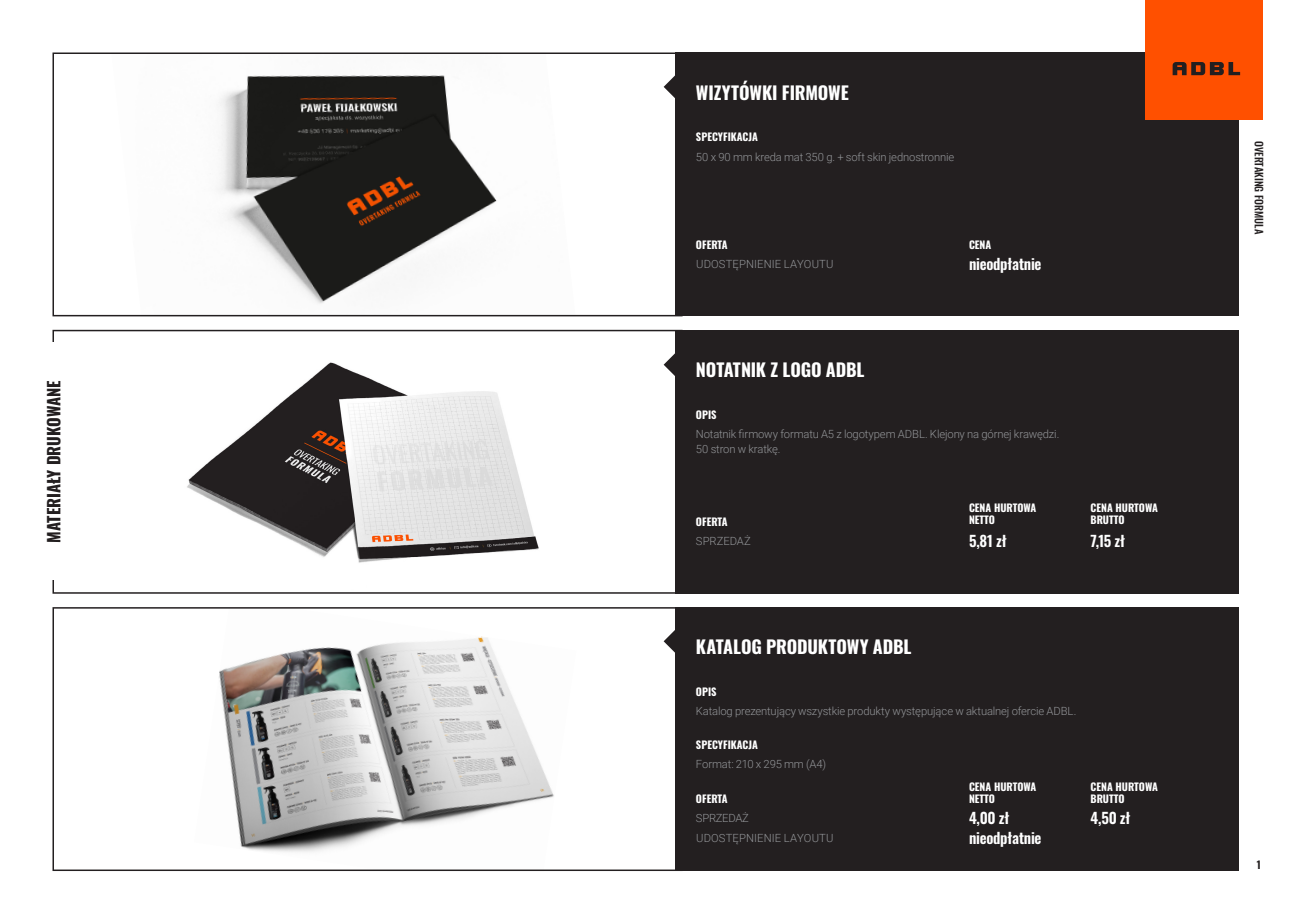
<style>
.page{position:relative;width:1293px;height:923px;background:#fff}
.page>*{position:absolute;margin:0;border:0;box-sizing:border-box;transform-origin:0 0}
.t1{font:700 18px "Oswald";letter-spacing:-.01em;color:#fff}
.t2{font:700 16.5px "Oswald";color:#231f20}
.t3{font:600 15px/19.5px "Oswald";letter-spacing:-.015em;color:#fff}
.t4{font:300 11.25px/15px "Roboto";letter-spacing:-.01em;color:#939598}
.t5{font:300 11.25px/19.5px "Roboto";letter-spacing:.01em;color:#939598}
.t6{font:700 10.5px/12px "Oswald";color:#fff}
.t7{font:500 10.5px "Oswald";color:#231f20}
.t8{font:700 10.5px "Oswald";color:#231f20}
</style>
<div class="page">
<img style="left:219px;top:636px;width:335px;height:216px">
<div style="left:52px;top:607px;width:630px;height:264px;border:2px solid #231f20"></div>
<img style="left:187px;top:362px;width:352px;height:201px">
<div style="left:52px;top:330px;width:630px;height:264px;border:2px solid #231f20"></div>
<img style="left:111px;top:52px;width:464px;height:252px">
<div style="left:52px;top:53px;width:630px;height:263px;border:2px solid #231f20"></div>
<div style="left:676px;top:607px;width:563px;height:264px;background:#231f20"></div>
<div style="left:676px;top:53px;width:563px;height:263px;background:#231f20"></div>
<div style="left:676px;top:330px;width:563px;height:264px;background:#231f20"></div>
<div style="left:1145px;top:0;width:118px;height:120px;background:#ff5000"></div>
<svg style="left:664px;top:609px;width:12px;height:65px"></svg>
<svg style="left:664px;top:332px;width:12px;height:65px"></svg>
<svg style="left:664px;top:55px;width:12px;height:64px"></svg>
<svg style="left:1172px;top:62px;width:68px;height:13px"></svg>
<div style="left:30px;top:343px;width:49px;height:237px;background:#fff"></div>
<h2 class="t2" style="left:45px;top:542px;width:164px;rotate:-90deg">MATERIAŁY DRUKOWANE</h2>
<h1 class="t1" style="left:696px;top:83px;width:154px">WIZYTÓWKI FIRMOWE</h1>
<p class="t6" style="left:696px;top:132px;width:63px">SPECYFIKACJA</p>
<p class="t4" style="left:696px;top:149px;width:260px">50 x 90 mm kreda mat 350 g. + soft skin jednostronnie</p>
<p class="t6" style="left:696px;top:239px;width:33px">OFERTA</p>
<p class="t6" style="left:969px;top:239px;width:24px">CENA</p>
<p class="t5" style="left:696px;top:254px;width:139px">UDOSTĘPNIENIE LAYOUTU</p>
<h1 class="t1" style="left:696px;top:360px;width:170px">NOTATNIK Z LOGO ADBL</h1>
<p class="t6" style="left:696px;top:409px;width:22px">OPIS</p>
<h3 class="t3" style="left:969px;top:255px;width:74px">nieodpłatnie</h3>
<p class="t4" style="left:696px;top:426px;width:365px">Notatnik firmowy formatu A5 z logotypem ADBL. Klejony na górnej krawędzi.<br>50 stron w kratkę.</p>
<p class="t6" style="left:696px;top:516px;width:33px">OFERTA</p>
<p class="t4" style="left:696px;top:533px;width:57px">SPRZEDAŻ</p>
<h1 class="t1" style="left:696px;top:637px;width:217px">KATALOG PRODUKTOWY ADBL</h1>
<p class="t6" style="left:696px;top:686px;width:22px">OPIS</p>
<p class="t6" style="left:969px;top:502px;width:69px">CENA HURTOWA<br>NETTO</p>
<p class="t6" style="left:1090px;top:502px;width:69px">CENA HURTOWA<br>BRUTTO</p>
<h3 class="t3" style="left:969px;top:532px;width:39px">5,81 zł</h3>
<h3 class="t3" style="left:1090px;top:532px;width:36px">7,15 zł</h3>
<p class="t4" style="left:696px;top:703px;width:382px">Katalog prezentujący wszystkie produkty występujące w aktualnej ofercie ADBL.</p>
<p class="t6" style="left:696px;top:739px;width:63px">SPECYFIKACJA</p>
<p class="t4" style="left:696px;top:756px;width:132px">Format: 210 x 295 mm (A4)</p>
<p class="t6" style="left:696px;top:793px;width:33px">OFERTA</p>
<p class="t5" style="left:696px;top:808px;width:139px">SPRZEDAŻ<br>UDOSTĘPNIENIE LAYOUTU</p>
<p class="t6" style="left:969px;top:781px;width:69px">CENA HURTOWA<br>NETTO</p>
<p class="t6" style="left:1090px;top:781px;width:69px">CENA HURTOWA<br>BRUTTO</p>
<h3 class="t3" style="left:969px;top:809px;width:74px">4,00 zł nieodpłatnie</h3>
<h3 class="t3" style="left:1090px;top:809px;width:41px">4,50 zł</h3>
<p class="t7" style="left:1265px;top:141px;width:95px;rotate:90deg">OVERTAKING FORMULA</p>
<p class="t8" style="left:1257px;top:859px;width:6px">1</p>
</div>
